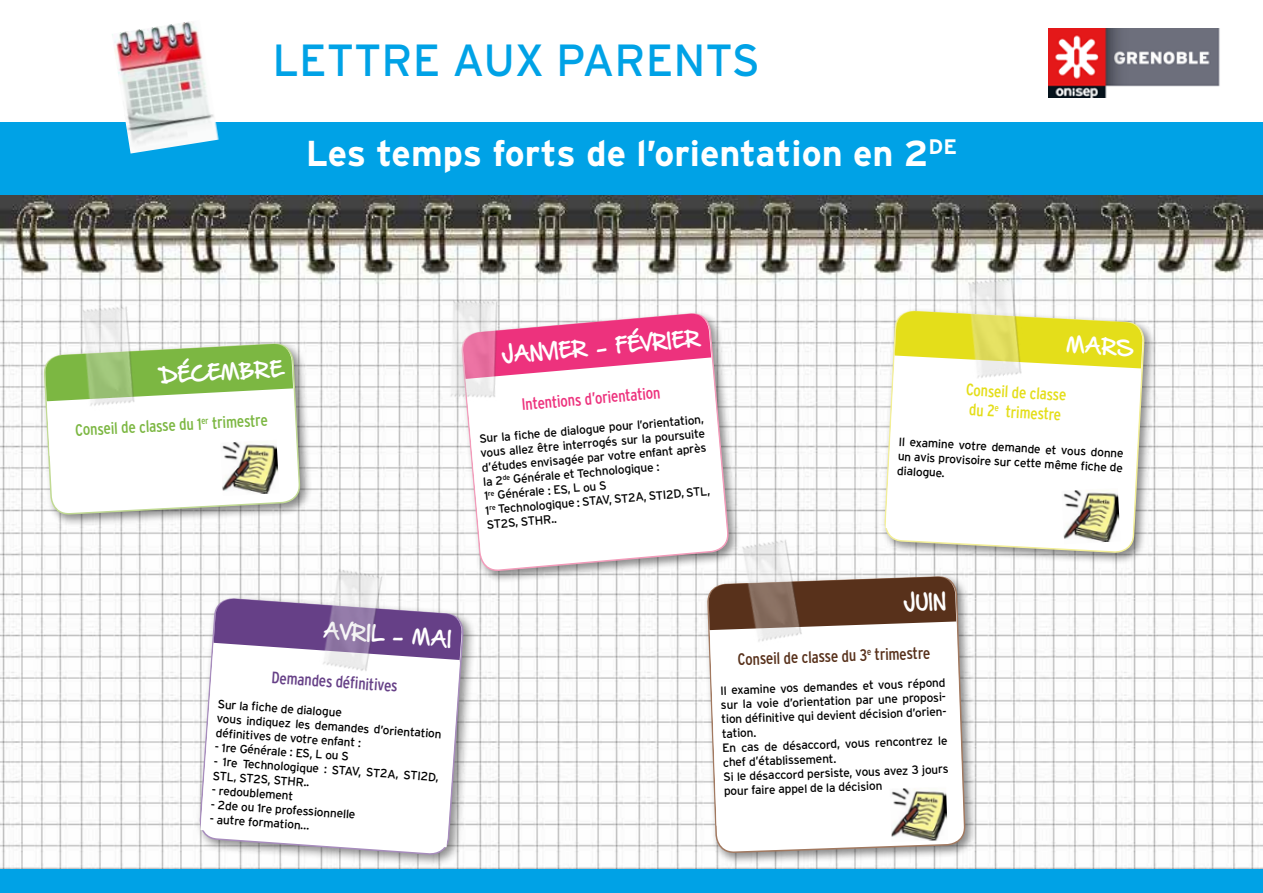
<style>
.page{position:relative;width:1263px;height:893px;background:#fff}
.page>*{position:absolute;margin:0;border:0;box-sizing:border-box;transform-origin:0 0}
.t1{font:45px "Interstate";color:#00a2e6}
.t2{font:700 36px "Interstate";color:#fff}
.t3{font:18px "Hand Of Sean Demo";color:#fff}
.t4{font:condensed 16.5px "Interstate";color:#7cb742}
.t5{font:condensed 16.5px "Interstate";color:#58311b}
.t6{font:condensed 16.5px/19.8px "Interstate";color:#e4de1a}
.t7{font:condensed 16.5px "Interstate";color:#ed327d}
.t8{font:condensed 16.5px "Interstate";color:#664087}
.t9{font:12px/14.4px "Interstate";color:#000}
</style>
<div class="page">
<div style="left:0;top:122px;width:1263px;height:771px;background:#00a2e6"></div>
<img style="left:0;top:196px;width:1263px;height:673px">
<img style="left:112px;top:21px;width:107px;height:133px">
<div style="left:40px;top:340px;width:272px;height:187px;background:#000;opacity:.45"></div>
<svg style="left:44px;top:304px;width:256px;height:250px;background:#f1f1f1"></svg>
<svg style="left:44px;top:343px;width:256px;height:172px;background:#deead2"></svg>
<img style="left:220px;top:440px;width:59px;height:56px">
<img style="left:1049px;top:28px;width:171px;height:70px">
<img style="left:52px;top:282px;width:106px;height:137px">
<div style="left:458px;top:309px;width:283px;height:274px;background:#000;opacity:.45"></div>
<svg style="left:461px;top:296px;width:268px;height:292px;background:#eae8e8"></svg>
<svg style="left:518px;top:312px;width:195px;height:45px;background:#ed5894"></svg>
<svg style="left:465px;top:357px;width:262px;height:198px;background:#fcf4f7"></svg>
<img style="left:424px;top:279px;width:94px;height:129px">
<div style="left:195px;top:594px;width:282px;height:274px;background:#000;opacity:.45"></div>
<svg style="left:199px;top:590px;width:265px;height:273px;background:#e1e1e2"></svg>
<svg style="left:212px;top:598px;width:251px;height:78px;background:#82639c"></svg>
<svg style="left:200px;top:643px;width:260px;height:204px;background:#f7f6f8"></svg>
<img style="left:299px;top:547px;width:102px;height:135px">
<div style="left:704px;top:573px;width:273px;height:292px;background:#000;opacity:.45"></div>
<svg style="left:707px;top:508px;width:258px;height:345px;background:#e9e7e6"></svg>
<svg style="left:708px;top:576px;width:249px;height:70px;background:#613c27"></svg>
<div style="left:710px;top:621px;width:253px;height:205px;background:#fff"></div>
<img style="left:890px;top:787px;width:58px;height:55px">
<img style="left:710px;top:514px;width:116px;height:143px">
<div style="left:881px;top:307px;width:275px;height:258px;background:#000;opacity:.45"></div>
<svg style="left:884px;top:284px;width:261px;height:295px;background:#e7e7e4"></svg>
<svg style="left:894px;top:310px;width:249px;height:74px;background:#e6e245"></svg>
<div style="left:886px;top:355px;width:255px;height:186px;background:#fff"></div>
<img style="left:937px;top:254px;width:108px;height:138px">
<img style="left:1061px;top:488px;width:59px;height:56px">
<h1 class="t1" style="left:272px;top:33px;width:489px">LETTRE AUX PARENTS</h1>
<h2 class="t2" style="left:306px;top:131px;width:653px">Les temps forts de l’orientation en 2<sup>DE</sup></h2>
<h3 class="t3" style="left:160px;top:367px;width:124px;rotate:-3deg">DÉCEMBRE</h3>
<h3 class="t4" style="left:75px;top:420px;width:194px;rotate:-3deg">Conseil de classe du 1<sup>er</sup> trimestre</h3>
<h3 class="t3" style="left:501px;top:348px;width:201px;rotate:-5deg">JANVIER - FÉVRIER</h3>
<h3 class="t7" style="left:521px;top:394px;width:141px;rotate:-5deg">Intentions d’orientation</h3>
<p class="t9" style="left:479px;top:431px;width:227px;rotate:-5deg">Sur la fi che de dialogue pour l’orientation, vous allez être interrogés sur la poursuite d’études envisagée par votre enfant après la 2<sup>de</sup> Générale et Technologique :<br>1<sup>re</sup> Générale : ES, L ou S<br>1<sup>re</sup> Technologique : STAV, ST2A, STI2D, STL, ST2S, STHR..</p>
<h3 class="t3" style="left:1067px;top:336px;width:68px;rotate:3deg">MARS</h3>
<h3 class="t6" style="left:966px;top:379px;width:102px;rotate:3deg">Conseil de classe du 2<sup>e</sup> trimestre</h3>
<p class="t9" style="left:899px;top:434px;width:227px;text-align:justify;rotate:3deg">Il examine votre demande et vous donne un avis provisoire sur cette même fi che de dialogue.</p>
<h3 class="t3" style="left:324px;top:622px;width:130px;rotate:4deg">AVRIL - MAI</h3>
<h3 class="t8" style="left:272px;top:667px;width:128px;rotate:4deg">Demandes défi nitives</h3>
<p class="t9" style="left:218px;top:697px;width:227px;rotate:4deg">Sur la fi che de dialogue<br>vous indiquez les demandes d’orientation défi nitives de votre enfant :</p>
<p class="t9" style="left:215px;top:740px;width:136px;rotate:4deg">- 1re Générale : ES, L ou S</p>
<p class="t9" style="left:214px;top:754px;width:227px;rotate:4deg">- 1re Technologique : STAV, ST2A, STI2D,<br>STL, ST2S, STHR..</p>
<p class="t9" style="left:212px;top:783px;width:83px;rotate:4deg">- redoublement</p>
<p class="t9" style="left:211px;top:797px;width:147px;rotate:4deg">- 2de ou 1re professionnelle</p>
<p class="t9" style="left:210px;top:811px;width:102px;rotate:4deg">- autre formation…</p>
<h3 class="t3" style="left:903px;top:595px;width:44px;rotate:-2deg">JUIN</h3>
<h3 class="t5" style="left:737px;top:649px;width:194px;rotate:-2deg">Conseil de classe du 3<sup>e</sup> trimestre</h3>
<p class="t9" style="left:720px;top:683px;width:229px;rotate:-2deg">Il examine vos demandes et vous répond sur la voie d’orientation par une proposi&shy;tion défi nitive qui devient décision d’orien&shy;tation.<br>En cas de désaccord, vous rencontrez le chef d’établissement.<br>Si le désaccord persiste, vous avez 3 jours pour faire appel de la décision</p>
</div>
